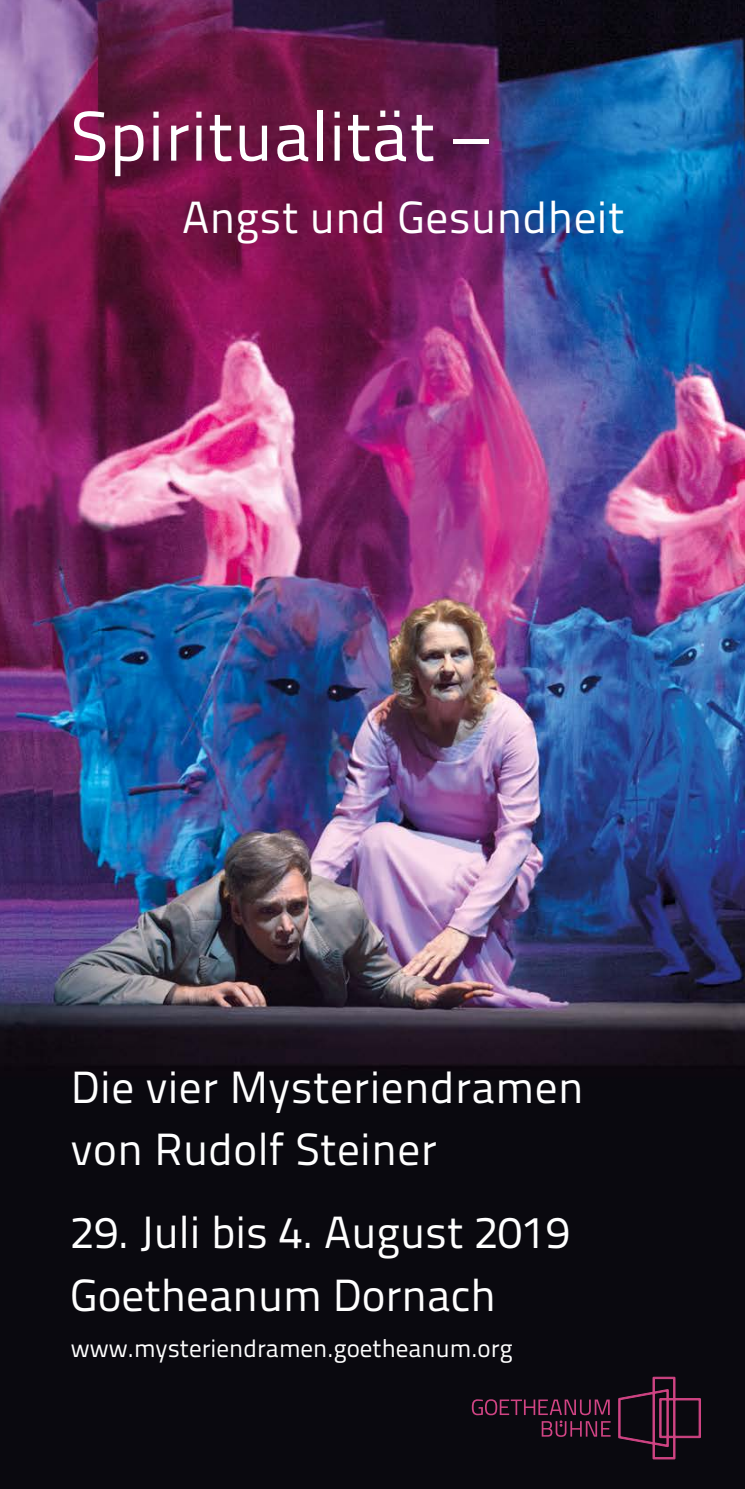
<style>
.page{position:relative;width:745px;height:1489px;background:#fff}
.page>*{position:absolute;margin:0;border:0;box-sizing:border-box;transform-origin:0 0}
.t1{font:70px "Titillium Text 25 L 400 wt";letter-spacing:.01em;color:#fff}
.t2{font:45px/62.5px "Titillium Text 25 L 400 wt";letter-spacing:.01em;color:#fff}
.t3{font:25px "Titillium Text 25 L 400 wt";color:#fff}
</style>
<div class="page">
<img style="left:0;top:0;width:744px;height:1488px">
<svg style="left:617px;top:1376px;width:83px;height:83px;background:#2d1323"></svg>
<svg style="left:471px;top:1399px;width:139px;height:37px;background:#301425"></svg>
<h1 class="t1" style="left:71px;top:84px;width:418px">Spiritualität –</h1>
<p class="t2" style="left:182px;top:184px;width:443px">Angst und Gesundheit</p>
<p class="t2" style="left:71px;top:1053px;width:514px">Die vier Mysteriendramen von Rudolf Steiner</p>
<p class="t2" style="left:70px;top:1198px;width:500px">29. Juli bis 4. August 2019<br>Goetheanum Dornach</p>
<p class="t3" style="left:71px;top:1329px;width:443px">www.mysteriendramen.goetheanum.org</p>
</div>
